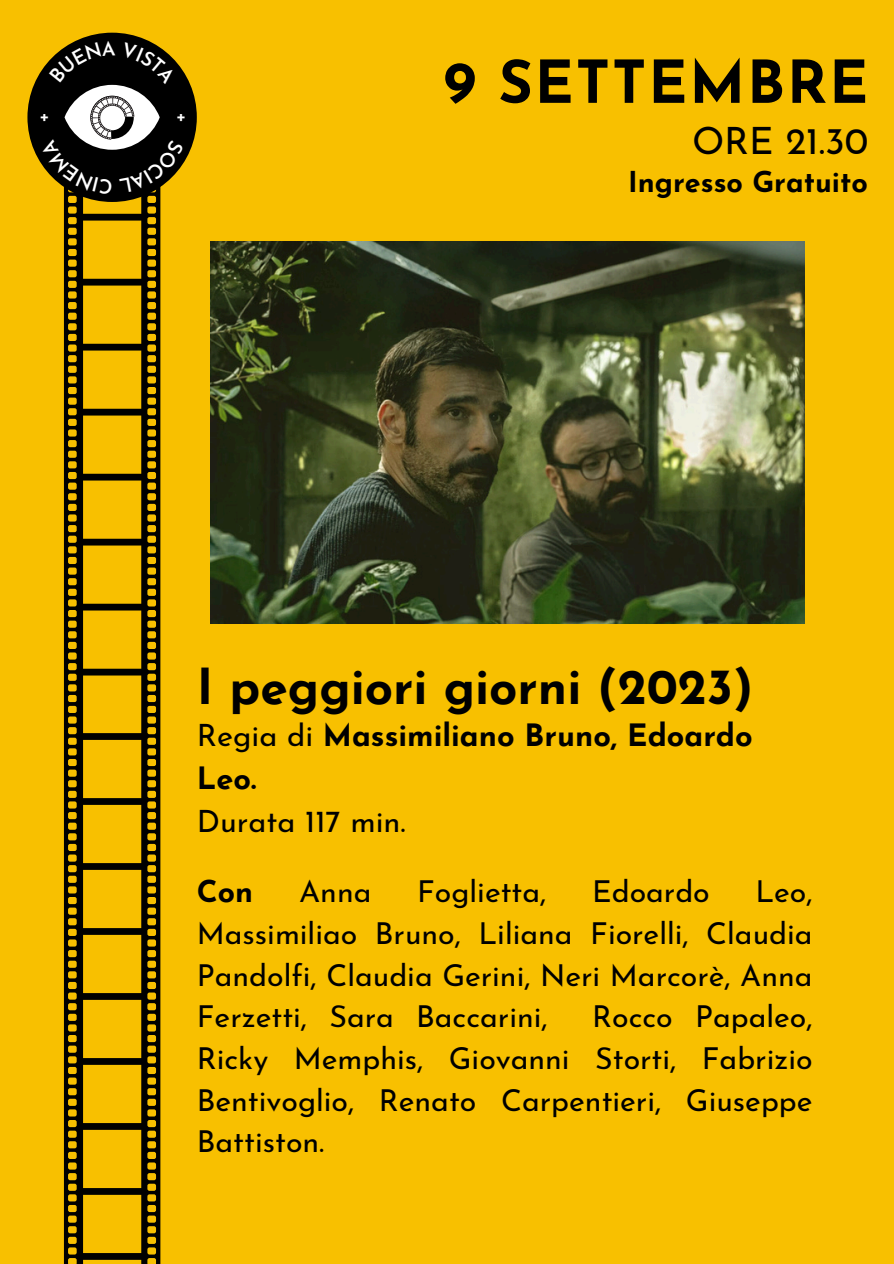
<style>
.page{position:relative;width:894px;height:1264px;background:#fff}
.page>*{position:absolute;margin:0;border:0;box-sizing:border-box;transform-origin:0 0}
.t1{font:700 58.95px "Josefin Sans";letter-spacing:.03em;color:#000}
.t2{font:700 49.65px "Josefin Sans";color:#000}
.t3{font:37.65px "Josefin Sans";color:#000}
.t4{font:700 30.75px/42.8px "Josefin Sans";color:#000}
.t5{font:30.75px "Josefin Sans";color:#000}
.t6{font:30.3px/41.7px "Josefin Sans";color:#000;text-align:justify}
.t7{font:700 30.3px "Josefin Sans";color:#000}
.t8{font:700 28.8px "Josefin Sans";color:#000}
.t9{font:600 19.65px "Josefin Sans";color:#fff}
.s1{font-weight:400}
</style>
<div class="page">
<div style="left:0;top:0;width:893px;height:1263px;background:#f8c000"></div>
<svg style="left:64px;top:194px;width:96px;height:1069px"></svg>
<div style="left:27px;top:33px;width:170px;height:169px;background:#000;border-radius:50%"></div>
<img style="left:211px;top:242px;width:593px;height:381px">
<svg style="left:40px;top:40px;width:144px;height:154px"></svg>
<p class="t9" style="left:39px;top:107px;width:12px">+</p>
<p class="t9" style="left:176px;top:107px;width:12px">+</p>
<h1 class="t1" style="left:443px;top:59px;width:426px">9 SETTEMBRE</h1>
<p class="t3" style="left:691px;top:126px;width:178px">ORE 21.30</p>
<p class="t8" style="left:628px;top:170px;width:241px">Ingresso Gratuito</p>
<h2 class="t2" style="left:197px;top:666px;width:558px">I peggiori giorni (2023)</h2>
<p class="t4" style="left:197px;top:717px;width:557px"><span class="s1">Regia di</span> Massimiliano Bruno, Edoardo<br>Leo.</p>
<p class="t5" style="left:197px;top:808px;width:210px">Durata 117 min.</p>
<p class="t7" style="left:197px;top:879px;width:58px">Con</p>
<p class="t6" style="left:299px;top:873px;width:74px">Anna</p>
<p class="t6" style="left:417px;top:873px;width:131px">Foglietta,</p>
<p class="t6" style="left:592px;top:873px;width:119px">Edoardo</p>
<p class="t6" style="left:197px;top:873px;width:617px;text-indent:558px">Leo, Massimiliao Bruno, Liliana Fiorelli, Claudia Pandolfi, Claudia Gerini, Neri Marcorè, Anna Ferzetti, Sara Baccarini,</p>
<p class="t6" style="left:197px;top:998px;width:617px;text-indent:395px">Rocco Papaleo, Ricky Memphis, Giovanni Storti, Fabrizio Bentivoglio, Renato Carpentieri, Giuseppe Battiston.</p>
</div>
